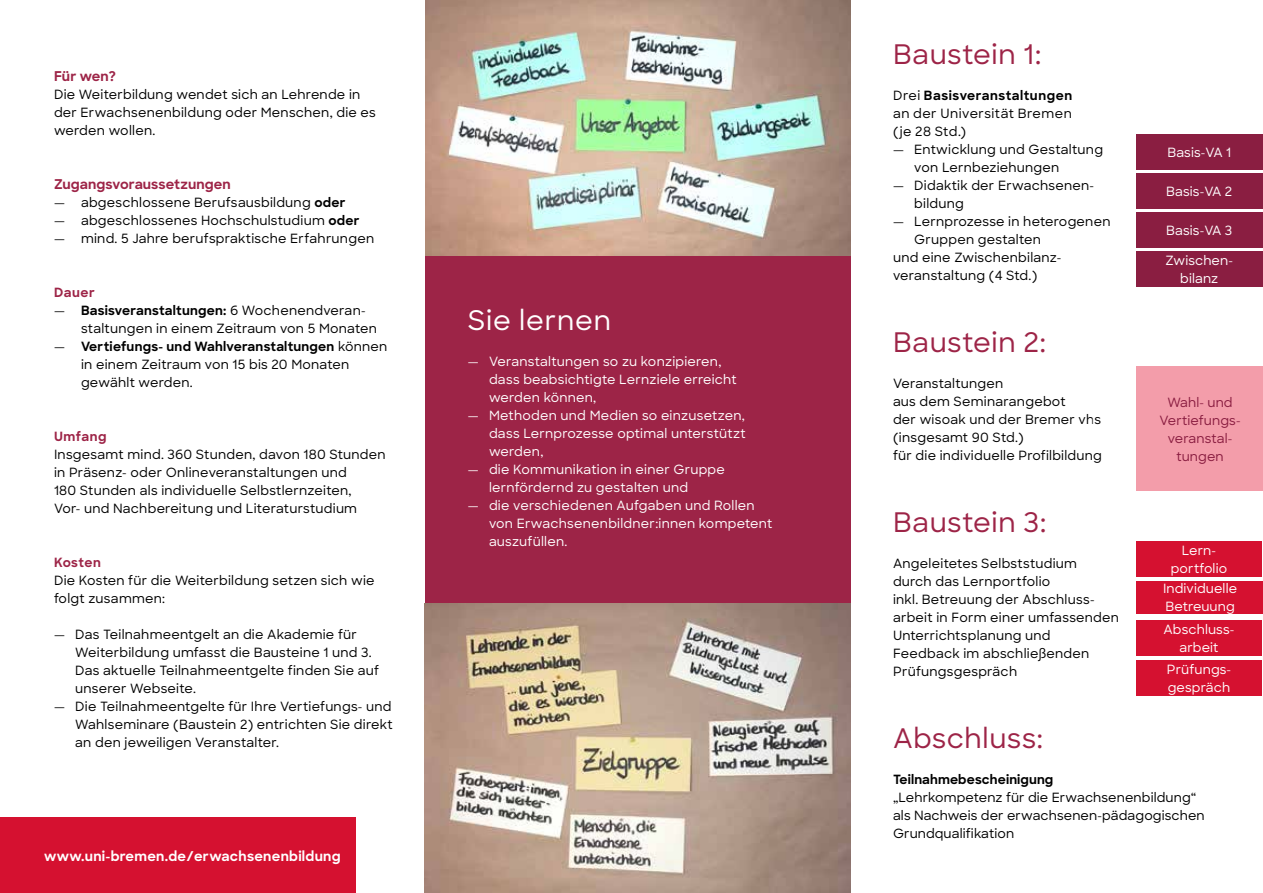
<style>
.page{position:relative;width:1263px;height:893px;background:#fff}
.page>*{position:absolute;margin:0;border:0;box-sizing:border-box;transform-origin:0 0}
.t1{font:500 27px "Sharp Sans";letter-spacing:.025em;color:#9d2447}
.t2{font:500 27px "Sharp Sans";letter-spacing:.03em;color:#fff}
.t3{font:700 13.5px "Sharp Sans";letter-spacing:.02em;color:#fff}
.t4{font:700 13.5px "Sharp Sans";letter-spacing:.01em;color:#9d2447}
.t5{font:500 12.75px/18px "Sharp Sans";letter-spacing:.02em;color:#000}
.t6{font:500 12.75px/18px "Sharp Sans";letter-spacing:.02em;color:#fff}
.t7{font:500 12.75px/18px "Sharp Sans";letter-spacing:.01em;color:#8a1e41;text-align:center}
.t8{font:700 12.75px "Sharp Sans";letter-spacing:.01em;color:#000}
.t9{font:700 12.75px "Sharp Sans";letter-spacing:.04em;color:#9d2447}
.s1{font-weight:700}
</style>
<div class="page">
<div style="left:425px;top:0;width:425px;height:893px;background:#9d2447"></div>
<div style="left:0;top:818px;width:355px;height:75px;background:#d51130"></div>
<img style="left:425px;top:603px;width:425px;height:290px">
<img style="left:425px;top:0;width:425px;height:255px">
<div style="left:1136px;top:135px;width:126px;height:35px;background:#8a1e41"></div>
<div style="left:1136px;top:541px;width:126px;height:35px;background:#d51130"></div>
<div style="left:1136px;top:366px;width:127px;height:125px;background:#f39daa"></div>
<div style="left:1136px;top:173px;width:126px;height:36px;background:#8a1e41"></div>
<div style="left:1136px;top:581px;width:127px;height:32px;background:#d51130"></div>
<div style="left:1136px;top:212px;width:126px;height:36px;background:#8a1e41"></div>
<div style="left:1136px;top:620px;width:126px;height:36px;background:#d51130"></div>
<div style="left:1136px;top:251px;width:126px;height:36px;background:#8a1e41"></div>
<div style="left:1136px;top:660px;width:126px;height:35px;background:#d51130"></div>
<p class="t4" style="left:54px;top:66px;width:63px">Für wen?</p>
<p class="t5" style="left:54px;top:85px;width:323px">Die Weiterbildung wendet sich an Lehrende in der Erwachsenenbildung oder Menschen, die es werden wollen.</p>
<p class="t4" style="left:54px;top:174px;width:178px">Zugangsvoraussetzungen</p>
<p class="t5" style="left:54px;top:193px;width:293px">— abgeschlossene Berufsausbildung <span class="s1">oder</span></p>
<p class="t5" style="left:54px;top:211px;width:307px">— abgeschlossenes Hochschulstudium <span class="s1">oder</span></p>
<p class="t5" style="left:54px;top:229px;width:322px">— mind. 5 Jahre berufspraktische Erfahrungen</p>
<p class="t9" style="left:54px;top:283px;width:42px">Dauer</p>
<p class="t5" style="left:81px;top:301px;width:298px;text-indent:-27px">— <span class="s1">Basisveranstaltungen:</span> 6 Wochenendveran&shy;staltungen in einem Zeitraum von 5 Monaten</p>
<p class="t5" style="left:81px;top:337px;width:308px;text-indent:-27px">— <span class="s1">Vertiefungs- und Wahlveranstaltungen</span> können in einem Zeitraum von 15 bis 20 Monaten gewählt werden.</p>
<p class="t9" style="left:54px;top:427px;width:54px">Umfang</p>
<p class="t5" style="left:54px;top:445px;width:333px">Insgesamt mind. 360 Stunden, davon 180 Stunden in Präsenz- oder Onlineveranstaltungen und<br>180 Stunden als individuelle Selbstlernzeiten,<br>Vor- und Nachbereitung und Literaturstudium</p>
<p class="t9" style="left:54px;top:553px;width:49px">Kosten</p>
<p class="t5" style="left:54px;top:571px;width:322px">Die Kosten für die Weiterbildung setzen sich wie folgt zusammen:</p>
<p class="t5" style="left:75px;top:625px;width:305px;text-indent:-21px">— Das Teilnahmeentgelt an die Akademie für Weiterbildung umfasst die Bausteine 1 und 3.<br>Das aktuelle Teilnahmeentgelte finden Sie auf unserer Webseite.</p>
<p class="t5" style="left:75px;top:697px;width:319px;text-align:justify;text-indent:-21px">— Die Teilnahmeentgelte für Ihre Vertiefungs- und Wahlseminare (Baustein 2) entrichten Sie direkt an den jeweiligen Veranstalter.</p>
<p class="t3" style="left:44px;top:846px;width:298px">www.uni-bremen.de/erwachsenenbildung</p>
<h1 class="t2" style="left:468px;top:300px;width:145px">Sie lernen</h1>
<p class="t6" style="left:489px;top:352px;width:249px;text-indent:-21px">— Veranstaltungen so zu konzipieren, dass beabsichtigte Lernziele erreicht werden können,</p>
<p class="t6" style="left:489px;top:406px;width:258px;text-align:justify;text-indent:-21px">— Methoden und Medien so einzusetzen, dass Lernprozesse optimal unterstützt werden,</p>
<p class="t6" style="left:489px;top:460px;width:237px;text-indent:-21px">— die Kommunikation in einer Gruppe lernfördernd zu gestalten und</p>
<p class="t6" style="left:489px;top:496px;width:285px;text-indent:-21px">— die verschiedenen Aufgaben und Rollen von Erwachsenenbildner:innen kompetent auszufüllen.</p>
<h1 class="t1" style="left:893px;top:34px;width:150px">Baustein 1:</h1>
<p class="t5" style="left:893px;top:86px;width:181px;text-align:justify">Drei <span class="s1">Basisveranstaltungen </span>an der Universität Bremen (je 28 Std.)</p>
<p class="t5" style="left:914px;top:140px;width:190px;text-indent:-21px">— Entwicklung und Gestaltung von Lernbeziehungen</p>
<p class="t5" style="left:914px;top:176px;width:181px;text-indent:-21px">— Didaktik der Erwachsenen&shy;bildung</p>
<p class="t5" style="left:893px;top:212px;width:219px">— Lernprozesse in heterogenen</p>
<p class="t5" style="left:914px;top:230px;width:128px">Gruppen gestalten</p>
<p class="t5" style="left:893px;top:248px;width:170px">und eine Zwischenbilanz-</p>
<p class="t5" style="left:893px;top:266px;width:146px">veranstaltung (4 Std.)</p>
<h1 class="t1" style="left:893px;top:322px;width:154px">Baustein 2:</h1>
<p class="t5" style="left:893px;top:374px;width:210px">Veranstaltungen<br>aus dem Seminarangebot<br>der wisoak und der Bremer vhs (insgesamt 90 Std.)<br>für die individuelle Profilbildung</p>
<h1 class="t1" style="left:893px;top:502px;width:155px">Baustein 3:</h1>
<p class="t5" style="left:893px;top:554px;width:228px">Angeleitetes Selbststudium<br>durch das Lernportfolio<br>inkl. Betreuung der Abschluss&shy;arbeit in Form einer umfassenden<br>Unterrichtsplanung und<br>Feedback im abschließenden<br>Prüfungsgespräch</p>
<p class="t6" style="left:1167px;top:143px;width:65px">Basis-VA 1</p>
<p class="t6" style="left:1166px;top:182px;width:68px">Basis-VA 2</p>
<p class="t6" style="left:1166px;top:221px;width:68px">Basis-VA 3</p>
<p class="t6" style="left:1165px;top:251px;width:69px;text-align:center">Zwischen&shy;bilanz</p>
<p class="t7" style="left:1159px;top:392px;width:82px">Wahl- und<br>Vertiefungs&shy;veranstal&shy;tungen</p>
<p class="t6" style="left:1171px;top:540px;width:58px;text-align:center">Lern&shy;portfolio</p>
<p class="t6" style="left:1163px;top:579px;width:76px">Individuelle<br>Betreuung</p>
<p class="t6" style="left:1163px;top:620px;width:72px;text-align:center">Abschluss&shy;arbeit</p>
<p class="t6" style="left:1167px;top:659px;width:66px">Prüfungs&shy;gespräch</p>
<h1 class="t1" style="left:893px;top:718px;width:151px">Abschluss:</h1>
<p class="t8" style="left:893px;top:770px;width:162px">Teilnahmebescheinigung</p>
<p class="t5" style="left:893px;top:788px;width:313px">„Lehrkompetenz für die Erwachsenenbildung“ als Nachweis der erwachsenen-pädagogischen<br>Grundqualifikation</p>
</div>
